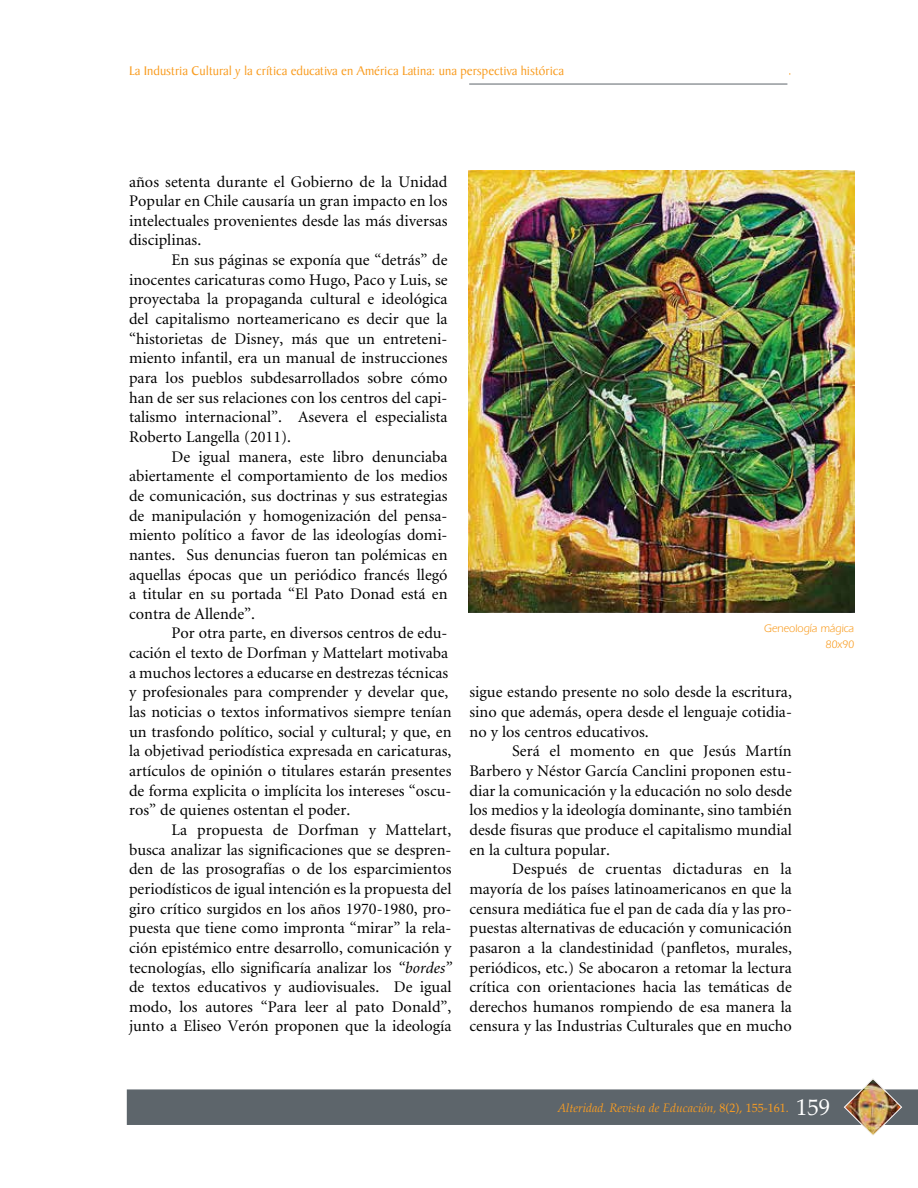
<style>
.page{position:relative;width:918px;height:1188px;background:#fff}
.page>*{position:absolute;margin:0;border:0;box-sizing:border-box;transform-origin:0 0}
.t1{font:16.2px/19.6px "Minion";color:#000;text-align:justify}
.t2{font:13.5px "Baker Signet";color:#f99d22}
.t3{font:italic 12px "Palatino";color:#f99d22}
.t4{font:11.25px/16.5px "Eras IT Cby BT";color:#f99d22;text-align:right}
.s1{font-style:italic}
.s2{font-style:normal}
.s3{font-style:normal;font-size:22.5px;color:#fff}
</style>
<div class="page">
<hr style="left:470px;top:74px;width:320px;height:1px;background:#f99d22">
<div style="left:128px;top:60px;width:661px;height:21px;background:#fff"></div>
<hr style="left:469px;top:84px;width:318px;height:1px;background:#5d656b">
<svg style="left:127px;top:1078px;width:791px;height:57px"></svg>
<img style="left:469px;top:170px;width:385px;height:443px">
<p class="t2" style="left:129px;top:64px;width:436px">La Industria Cultural y la crítica educativa en América Latina: una perspectiva histórica</p>
<p class="t1" style="left:129px;top:172px;width:320px">años setenta durante el Gobierno de la Unidad Popular en Chile causaría un gran impacto en los intelectuales provenientes desde las más diversas disciplinas.</p>
<p class="t1" style="left:129px;top:251px;width:320px;text-indent:43px">En sus páginas se exponía que “detrás” de inocentes caricaturas como Hugo, Paco y Luis, se proyectaba la propaganda cultural e ideológica del capitalismo norteamericano es decir que la “historietas de Disney, más que un entreteni&shy;miento infantil, era un manual de instrucciones para los pueblos subdesarrollados sobre cómo han de ser sus relaciones con los centros del capi&shy;talismo internacional”. Asevera el especialista Roberto Langella (2011).</p>
<p class="t1" style="left:129px;top:447px;width:320px;text-indent:43px">De igual manera, este libro denunciaba abiertamente el comportamiento de los medios de comunicación, sus doctrinas y sus estrategias de manipulación y homogenización del pensa&shy;miento político a favor de las ideologías domi&shy;nantes. Sus denuncias fueron tan polémicas en aquellas épocas que un periódico francés llegó a titular en su portada “El Pato Donad está en contra de Allende”.</p>
<p class="t1" style="left:129px;top:624px;width:324px;text-align:left;text-indent:43px">Por otra parte, en diversos centros de edu&shy;cación el texto de Dorfman y Mattelart motivaba a muchos lectores a educarse en destrezas técnicas y profesionales para comprender y develar que, las noticias o textos informativos siempre tenían un trasfondo político, social y cultural; y que, en la objetivad periodística expresada en caricaturas, artículos de opinión o titulares estarán presentes de forma explicita o implícita los intereses “oscu&shy;ros” de quienes ostentan el poder.</p>
<p class="t1" style="left:129px;top:821px;width:324px;text-indent:43px">La propuesta de Dorfman y Mattelart, busca analizar las significaciones que se despren&shy;den de las prosografías o de los esparcimientos periodísticos de igual intención es la propuesta del giro crítico surgidos en los años 1970-1980, pro&shy;puesta que tiene como impronta “mirar” la rela&shy;ción epistémico entre desarrollo, comunicación y tecnologías, ello significaría analizar los <span class="s1">“bordes” </span>de textos educativos y audiovisuales. De igual modo, los autores “Para leer al pato Donald”, junto a Eliseo Verón proponen que la ideología</p>
<p class="t4" style="left:764px;top:620px;width:92px">Geneología mágica<br>80x90</p>
<p class="t1" style="left:470px;top:683px;width:324px">sigue estando presente no solo desde la escritura, sino que además, opera desde el lenguaje cotidia&shy;no y los centros educativos.</p>
<p class="t1" style="left:470px;top:742px;width:324px;text-indent:43px">Será el momento en que Jesús Martín Barbero y Néstor García Canclini proponen estu&shy;diar la comunicación y la educación no solo desde los medios y la ideología dominante, sino también desde fisuras que produce el capitalismo mundial en la cultura popular.</p>
<p class="t1" style="left:470px;top:860px;width:324px;text-indent:43px">Después de cruentas dictaduras en la mayoría de los países latinoamericanos en que la censura mediática fue el pan de cada día y las pro&shy;puestas alternativas de educación y comunicación pasaron a la clandestinidad (panfletos, murales, periódicos, etc.) Se abocaron a retomar la lectura crítica con orientaciones hacia las temáticas de derechos humanos rompiendo de esa manera la censura y las Industrias Culturales que en mucho</p>
<p class="t3" style="left:557px;top:1098px;width:274px">Alteridad. Revista de Educación, <span class="s2">8(2), 155-161.</span> <span class="s3">159</span></p>
</div>
